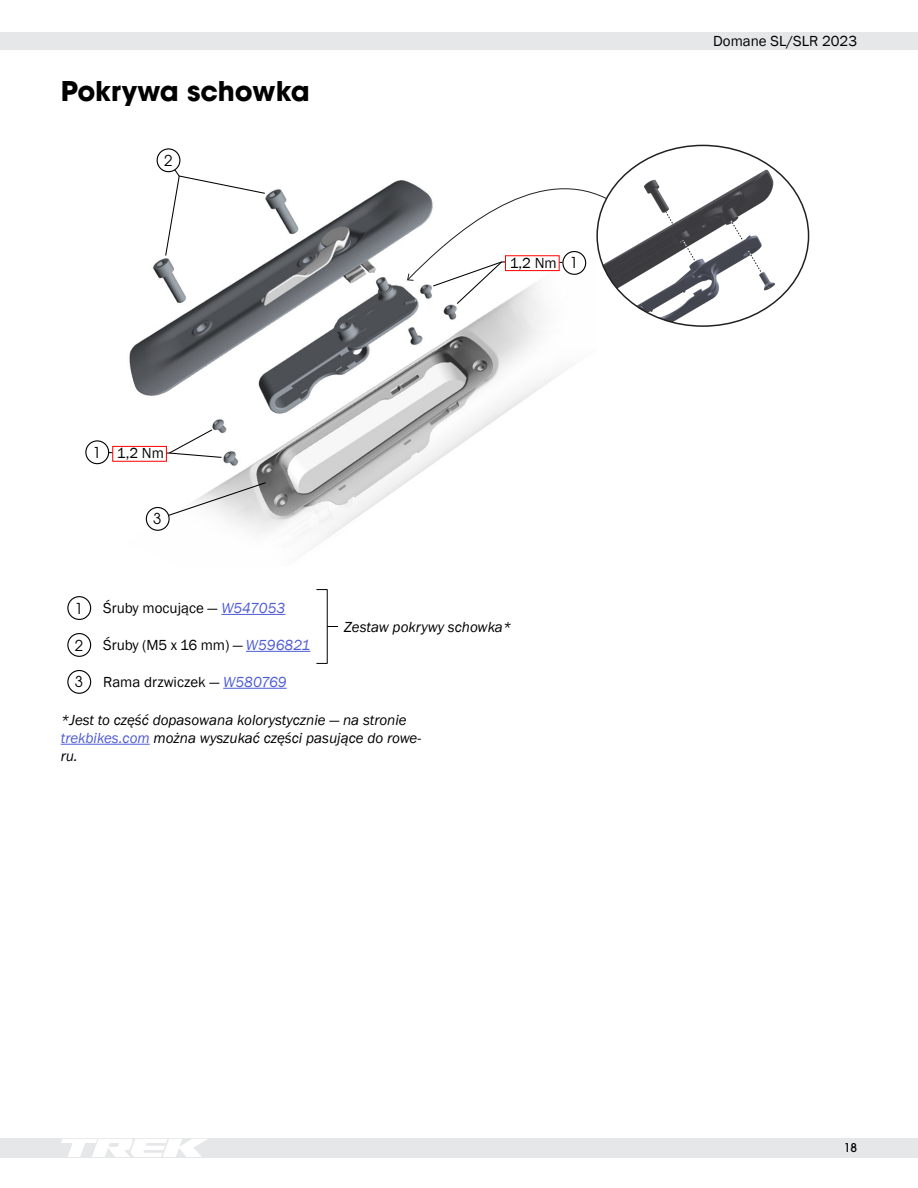
<style>
.page{position:relative;width:918px;height:1188px;background:#fff}
.page>*{position:absolute;margin:0;border:0;box-sizing:border-box;transform-origin:0 0}
.Section_Head_1_Colum{font:700 27px "ITC Avant Garde Pro";letter-spacing:-.005em;color:#000}
.Body{font:italic 15px/18px "Franklin Gothic";color:#000}
.t1{font:15px "Franklin Gothic";color:#000}
.Callout_Number_Black{font:15px "ITC Avant Garde Pro";color:#000}
.t2{font:500 12px "ITC Avant Garde Pro";color:#000}
.s1{font-family:"ITC Avant Garde Pro"}
.s2{font-style:italic;color:#4f5cd6}
.s3{color:#4f5cd6}
</style>
<div class="page">
<div style="left:0;top:32px;width:918px;height:17px;background:#e6e7e9"></div>
<div style="left:0;top:1139px;width:918px;height:19px;background:#e6e7e9"></div>
<svg style="left:61px;top:1139px;width:146px;height:18px"></svg>
<hr style="left:61px;top:744px;width:89px;height:1px;background:#4f5cd6">
<img style="left:114px;top:158px;width:453px;height:393px">
<img style="left:607px;top:158px;width:176px;height:168px">
<svg style="left:682px;top:239px;width:13px;height:22px"></svg>
<svg style="left:665px;top:211px;width:8px;height:13px"></svg>
<svg style="left:730px;top:220px;width:13px;height:20px"></svg>
<svg style="left:748px;top:250px;width:14px;height:22px"></svg>
<img style="left:128px;top:240px;width:77px;height:79px">
<div style="left:85px;top:440px;width:24px;height:24px;border:1px solid #000;border-radius:50%"></div>
<hr style="left:108px;top:452px;width:62px;height:2px;background:#000">
<div style="left:112px;top:446px;width:55px;height:16px;background:#fff;border:1px solid #f00"></div>
<svg style="left:164px;top:159px;width:102px;height:98px"></svg>
<div style="left:157px;top:149px;width:23px;height:23px;background:#fff;border-radius:50%"></div>
<div style="left:157px;top:148px;width:23px;height:24px;border:1px solid #000;border-radius:50%"></div>
<svg style="left:168px;top:428px;width:55px;height:31px"></svg>
<svg style="left:407px;top:162px;width:200px;height:143px"></svg>
<svg style="left:156px;top:481px;width:111px;height:40px"></svg>
<div style="left:146px;top:508px;width:23px;height:22px;background:#fff;border-radius:50%"></div>
<div style="left:146px;top:507px;width:24px;height:24px;border:1px solid #000;border-radius:50%"></div>
<svg style="left:316px;top:663px;width:12px;height:1px"></svg>
<svg style="left:316px;top:589px;width:12px;height:1px"></svg>
<hr style="left:327px;top:590px;width:1px;height:36px;background:#000">
<hr style="left:327px;top:627px;width:1px;height:36px;background:#000">
<div style="left:67px;top:596px;width:24px;height:24px;border:1px solid #000;border-radius:50%"></div>
<hr style="left:221px;top:614px;width:64px;height:1px;background:#4f5cd6">
<div style="left:67px;top:633px;width:24px;height:24px;border:1px solid #000;border-radius:50%"></div>
<hr style="left:246px;top:651px;width:64px;height:1px;background:#4f5cd6">
<div style="left:67px;top:670px;width:24px;height:24px;border:1px solid #000;border-radius:50%"></div>
<hr style="left:223px;top:688px;width:64px;height:1px;background:#4f5cd6">
<p class="Section_Head_1_Colum" style="left:61px;top:73px;width:251px">Pokrywa schowka</p>
<p class="Callout_Number_Black" style="left:164px;top:151px;width:10px">2</p>
<p class="t1" style="left:510px;top:253px;width:70px">1,2 Nm <span class="s1">1</span></p>
<p class="t1" style="left:93px;top:444px;width:73px"><span class="s1">1</span> 1,2 Nm</p>
<p class="Callout_Number_Black" style="left:153px;top:510px;width:10px">3</p>
<p class="Callout_Number_Black" style="left:75px;top:599px;width:10px">1</p>
<p class="t1" style="left:103px;top:599px;width:184px">Śruby mocujące — <span class="s2">W547053</span></p>
<p class="Body" style="left:344px;top:618px;width:169px">Zestaw pokrywy schowka*</p>
<p class="Callout_Number_Black" style="left:75px;top:636px;width:10px">2</p>
<p class="t1" style="left:103px;top:636px;width:209px">Śruby (M5 x 16 mm) — <span class="s2">W596821</span></p>
<p class="Callout_Number_Black" style="left:75px;top:673px;width:10px">3</p>
<p class="t1" style="left:103px;top:673px;width:185px">Rama drzwiczek — <span class="s2">W580769</span></p>
<p class="Body" style="left:61px;top:711px;width:362px">*Jest to część dopasowana kolorystycznie — na stronie <span class="s3">trekbikes.com</span> można wyszukać części pasujące do rowe&shy;ru.</p>
<p class="t1" style="left:713px;top:31px;width:146px">Domane SL/SLR 2023</p>
<p class="t2" style="left:844px;top:1140px;width:15px">18</p>
</div>
